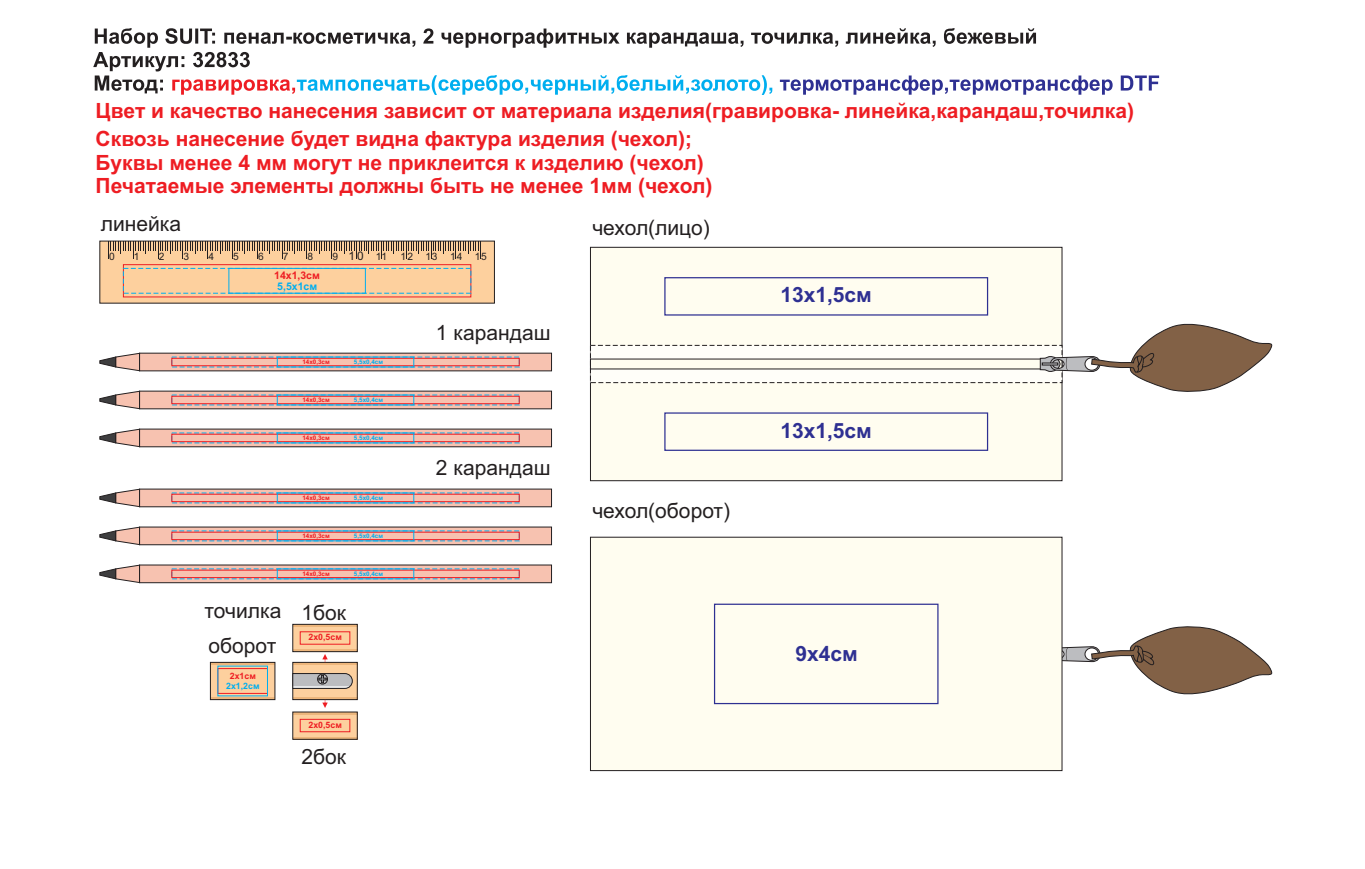
<style>
.page{position:relative;width:1365px;height:869px;background:#fff}
.page>*{position:absolute;margin:0;border:0;box-sizing:border-box;transform-origin:0 0}
.t1{font:700 21px/23.4px "Arial";color:#ee1d23}
.t2{font:21px "Arial";color:#231f20}
.t3{font:700 21px "Arial";color:#2e3092}
.t4{font:700 10.5px "Arial";color:#ee1d23}
.t5{font:700 10.5px "Arial";color:#00aeef}
.t6{font:10.15px "Arial";letter-spacing:.08em;color:#231f20}
.t7{font:700 8.75px "Arial";color:#ee1d23}
.t8{font:700 8.75px "Arial";color:#00aeef}
.t9{font:700 6.3px "Arial";color:#00aeef}
.t10{font:700 6.3px "Arial";color:#ee1d23}
.s1{font-size:11.9px}
</style>
<div class="page">
<svg style="left:93px;top:28px;width:1065px;height:67px"></svg>
<svg style="left:99px;top:240px;width:396px;height:63px;background:#e3bc92"></svg>
<svg style="left:99px;top:352px;width:453px;height:19px;background:#c8aea8"></svg>
<div style="left:293px;top:662px;width:64px;height:37px;background:#fdd09e"></div>
<hr style="left:293px;top:662px;width:64px;height:2px;background:#edb67c">
<hr style="left:293px;top:696px;width:64px;height:3px;background:#edb67c">
<div style="left:292px;top:661px;width:65px;height:38px;border:1px solid #231f20"></div>
<svg style="left:292px;top:672px;width:61px;height:16px"></svg>
<svg style="left:210px;top:662px;width:65px;height:37px;background:#eec89d"></svg>
<hr style="left:210px;top:662px;width:65px;height:2px;background:#edb67c">
<hr style="left:210px;top:696px;width:65px;height:3px;background:#edb67c">
<div style="left:210px;top:661px;width:65px;height:38px;border:1px solid #231f20"></div>
<div style="left:217px;top:668px;width:51px;height:25px;border:1px solid #ee1d23"></div>
<svg style="left:294px;top:714px;width:61px;height:22px"></svg>
<hr style="left:293px;top:711px;width:64px;height:3px;background:#edb67c">
<hr style="left:293px;top:736px;width:64px;height:3px;background:#edb67c">
<div style="left:293px;top:624px;width:64px;height:27px;background:#fdd09e"></div>
<hr style="left:293px;top:624px;width:64px;height:2px;background:#edb67c">
<div style="left:292px;top:623px;width:65px;height:28px;border:1px solid #231f20"></div>
<svg style="left:322px;top:654px;width:6px;height:8px"></svg>
<svg style="left:322px;top:699px;width:6px;height:8px"></svg>
<div style="left:590px;top:247px;width:472px;height:234px;background:#fffdf0"></div>
<div style="left:664px;top:277px;width:324px;height:38px;border:1px solid #2e3092"></div>
<div style="left:590px;top:536px;width:472px;height:234px;background:#fffdf0"></div>
<div style="left:714px;top:603px;width:224px;height:100px;border:1px solid #2e3092"></div>
<svg style="left:590px;top:323px;width:682px;height:70px"></svg>
<svg style="left:1039px;top:624px;width:233px;height:70px"></svg>
<div style="left:123px;top:264px;width:348px;height:33px;border:1px solid #ee1d23"></div>
<div style="left:171px;top:358px;width:348px;height:8px;border:1px solid #ee1d23"></div>
<svg style="left:99px;top:390px;width:453px;height:19px;background:#c7aea7"></svg>
<div style="left:171px;top:396px;width:348px;height:8px;border:1px solid #ee1d23"></div>
<svg style="left:99px;top:428px;width:453px;height:19px;background:#cda9a0"></svg>
<div style="left:171px;top:434px;width:348px;height:7px;border:1px solid #ee1d23"></div>
<div style="left:277px;top:432px;width:137px;height:11px;border:1px solid #00aeef"></div>
<svg style="left:99px;top:488px;width:453px;height:19px;background:#d0aba1"></svg>
<div style="left:171px;top:493px;width:348px;height:8px;border:1px solid #ee1d23"></div>
<div style="left:277px;top:492px;width:137px;height:11px;border:1px solid #00aeef"></div>
<svg style="left:99px;top:526px;width:453px;height:19px;background:#cfaaa1"></svg>
<div style="left:171px;top:531px;width:348px;height:8px;border:1px solid #ee1d23"></div>
<div style="left:277px;top:530px;width:137px;height:11px;border:1px solid #00aeef"></div>
<svg style="left:99px;top:564px;width:453px;height:19px;background:#ccaaa1"></svg>
<div style="left:171px;top:569px;width:348px;height:8px;border:1px solid #ee1d23"></div>
<div style="left:277px;top:568px;width:137px;height:10px;border:1px solid #00aeef"></div>
<div style="left:123px;top:268px;width:348px;height:25px;border:1px dashed #00aeef"></div>
<div style="left:300px;top:631px;width:50px;height:13px;border:1px solid #ee1d23"></div>
<div style="left:300px;top:718px;width:50px;height:13px;border:1px solid #ee1d23"></div>
<p class="t1" style="left:96px;top:101px;width:1039px">Цвет и качество нанесения зависит от материала изделия(гравировка- линейка,карандаш,точилка)</p>
<p class="t1" style="left:96px;top:129px;width:618px">Сквозь нанесение будет видна фактура изделия (чехол);<br>Буквы менее 4 мм могут не приклеится к изделию (чехол)<br>Печатаемые элементы должны быть не менее 1мм (чехол)</p>
<p class="t2" style="left:101px;top:216px;width:82px">линейка</p>
<p class="t6" style="left:109px;top:252px;width:7px">0</p>
<p class="t6" style="left:134px;top:252px;width:7px">1</p>
<p class="t6" style="left:159px;top:252px;width:7px">2</p>
<p class="t6" style="left:183px;top:252px;width:7px">3</p>
<p class="t6" style="left:208px;top:252px;width:7px">4</p>
<p class="t6" style="left:233px;top:252px;width:7px">5</p>
<p class="t6" style="left:258px;top:252px;width:7px">6</p>
<p class="t6" style="left:283px;top:252px;width:7px">7</p>
<p class="t6" style="left:307px;top:252px;width:7px">8</p>
<p class="t6" style="left:332px;top:252px;width:56px">9 <span class="s1">10</span> 11</p>
<p class="t6" style="left:400px;top:252px;width:88px">12 13 14 15</p>
<p class="t4" style="left:274px;top:271px;width:47px">14х1,3см</p>
<p class="t5" style="left:277px;top:282px;width:41px">5,5х1см</p>
<p class="t10" style="left:302px;top:359px;width:29px">14х0,3см</p>
<p class="t9" style="left:354px;top:359px;width:31px">5,5х0,4см</p>
<p class="t10" style="left:302px;top:397px;width:29px">14х0,3см</p>
<p class="t9" style="left:354px;top:397px;width:31px">5,5х0,4см</p>
<p class="t10" style="left:302px;top:435px;width:29px">14х0,3см</p>
<p class="t9" style="left:354px;top:435px;width:31px">5,5х0,4см</p>
<p class="t2" style="left:204px;top:602px;width:78px">точилка</p>
<p class="t2" style="left:208px;top:637px;width:69px">оборот</p>
<p class="t7" style="left:230px;top:672px;width:27px">2х1см</p>
<p class="t8" style="left:226px;top:682px;width:35px">2х1,2см</p>
<p class="t10" style="left:302px;top:495px;width:29px">14х0,3см</p>
<p class="t9" style="left:354px;top:495px;width:31px">5,5х0,4см</p>
<p class="t10" style="left:302px;top:533px;width:29px">14х0,3см</p>
<p class="t9" style="left:354px;top:533px;width:31px">5,5х0,4см</p>
<p class="t10" style="left:302px;top:570px;width:29px">14х0,3см</p>
<p class="t9" style="left:354px;top:570px;width:31px">5,5х0,4см</p>
<p class="t2" style="left:301px;top:604px;width:46px">1бок</p>
<p class="t7" style="left:308px;top:633px;width:35px">2х0,5см</p>
<p class="t7" style="left:308px;top:721px;width:35px">2х0,5см</p>
<p class="t2" style="left:301px;top:748px;width:46px">2бок</p>
<p class="t2" style="left:436px;top:324px;width:116px">1 карандаш</p>
<p class="t2" style="left:436px;top:460px;width:116px">2 карандаш</p>
<p class="t2" style="left:592px;top:220px;width:119px">чехол(лицо)</p>
<p class="t2" style="left:592px;top:502px;width:139px">чехол(оборот)</p>
<p class="t3" style="left:780px;top:287px;width:93px">13х1,5см</p>
<p class="t3" style="left:780px;top:422px;width:93px">13х1,5см</p>
<p class="t3" style="left:795px;top:645px;width:64px">9х4см</p>
</div>
